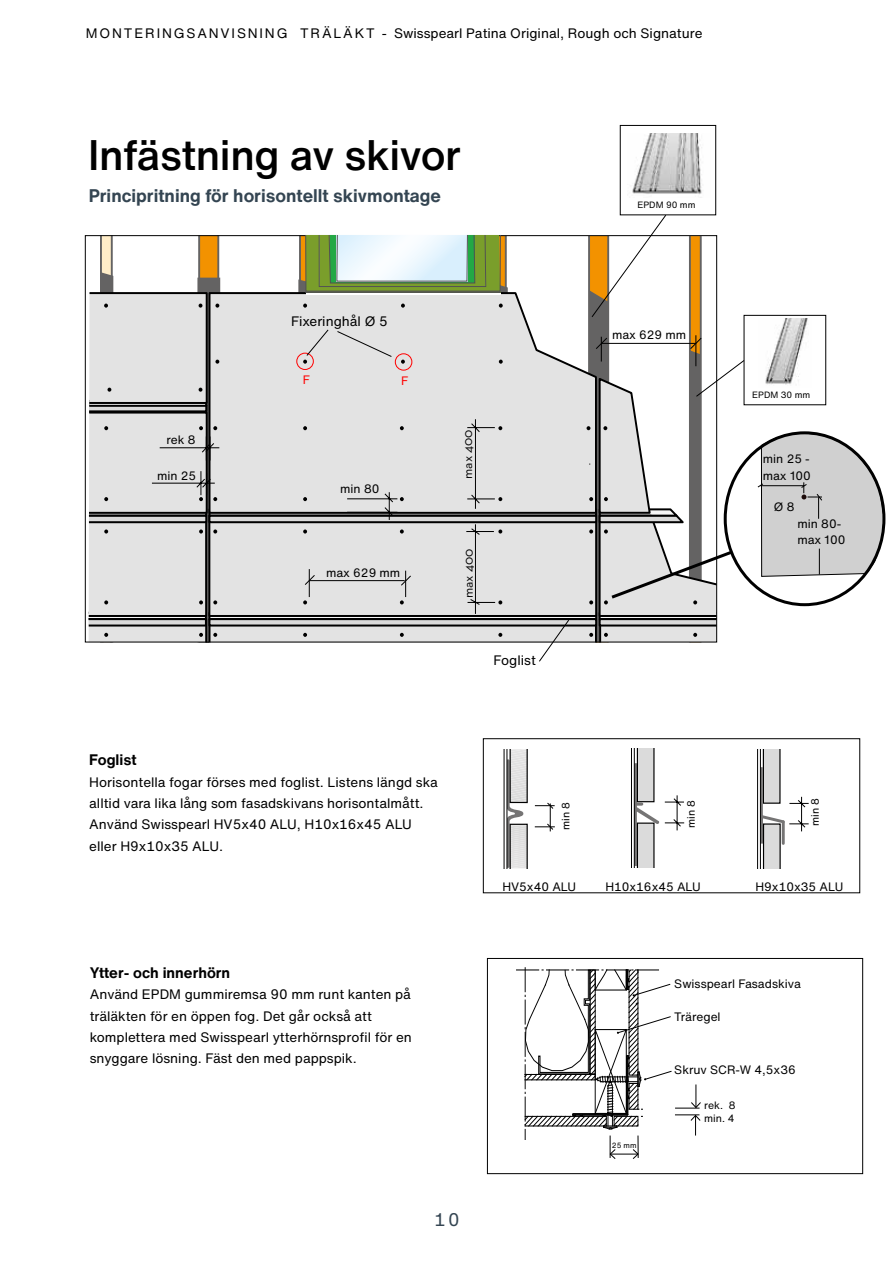
<style>
.page{position:relative;width:893px;height:1263px;background:#fff}
.page>*{position:absolute;margin:0;border:0;box-sizing:border-box;transform-origin:0 0}
.t1{font:500 42px "Helvetica Now Text";letter-spacing:-.01em;color:#000}
.t2{font:700 18px "Helvetica Now Text";color:#344552}
.t3{font:18px "Helvetica Now Text";color:#344552}
.t4{font:700 15px "Helvetica Now Text";color:#000}
.t5{font:13.5px/21.3px "Helvetica Now Text";color:#000}
.t6{font:13.5px "Neutraface 2 Text";color:#000}
.t7{font:12px/16.5px "Helvetica Now Text";color:#000}
.t8{font:12px "Helvetica Now Text";color:#f00}
.t9{font:10.5px/12.6px "Helvetica Now Text";color:#000}
.t10{font:9px "Helvetica Now Text";color:#000}
.t11{font:7.5px "Helvetica Now Text";color:#000}
</style>
<div class="page">
<svg style="left:504px;top:749px;width:24px;height:119px;background:#b8b8b8"></svg>
<svg style="left:535px;top:802px;width:20px;height:29px"></svg>
<hr style="left:757px;top:749px;width:1px;height:119px;background:#000">
<svg style="left:758px;top:749px;width:51px;height:119px"></svg>
<div style="left:483px;top:738px;width:377px;height:155px;border:1px solid #000"></div>
<div style="left:487px;top:958px;width:376px;height:216px;border:1px solid #000"></div>
<svg style="left:631px;top:748px;width:54px;height:119px"></svg>
<svg style="left:757px;top:433px;width:128px;height:144px;background:#c7c7c7"></svg>
<svg style="left:516px;top:967px;width:185px;height:192px"></svg>
<img style="left:632px;top:133px;width:70px;height:65px">
<img style="left:765px;top:319px;width:43px;height:66px">
<svg style="left:89px;top:215px;width:655px;height:447px"></svg>
<p class="t5" style="left:86px;top:23px;width:618px">MONTERINGSANVISNING TRÄLÄKT - Swisspearl Patina Original, Rough och Signature</p>
<h1 class="t1" style="left:88px;top:127px;width:374px">Infästning av skivor</h1>
<h2 class="t2" style="left:89px;top:184px;width:354px">Principritning för horisontellt skivmontage</h2>
<p class="t10" style="left:637px;top:199px;width:60px">EPDM 90 mm</p>
<p class="t7" style="left:166px;top:432px;width:31px">rek 8</p>
<p class="t7" style="left:157px;top:468px;width:41px">min 25</p>
<p class="t5" style="left:291px;top:310px;width:98px">Fixeringhål Ø 5</p>
<p class="t8" style="left:303px;top:371px;width:9px">F</p>
<p class="t8" style="left:401px;top:373px;width:9px">F</p>
<p class="t7" style="left:340px;top:481px;width:41px">min 80</p>
<p class="t7" style="left:326px;top:564px;width:76px">max 629 mm</p>
<p class="t6" style="left:459px;top:479px;width:51px;rotate:-90deg">max 400</p>
<p class="t6" style="left:460px;top:598px;width:51px;rotate:-90deg">max 400</p>
<p class="t5" style="left:494px;top:649px;width:44px">Foglist</p>
<p class="t7" style="left:612px;top:326px;width:76px">max 629 mm</p>
<p class="t10" style="left:752px;top:388px;width:60px">EPDM 30 mm</p>
<p class="t7" style="left:763px;top:451px;width:49px">min 25 - max 100</p>
<p class="t7" style="left:774px;top:499px;width:22px">Ø 8</p>
<p class="t7" style="left:797px;top:515px;width:49px">min 80- max 100</p>
<p class="t4" style="left:89px;top:750px;width:49px">Foglist</p>
<p class="t5" style="left:89px;top:771px;width:350px">Horisontella fogar förses med foglist. Listens längd ska alltid vara lika lång som fasadskivans horisontalmått.<br>Använd Swisspearl HV5x40 ALU, H10x16x45 ALU eller H9x10x35 ALU.</p>
<p class="t4" style="left:90px;top:963px;width:142px">Ytter- och innerhörn</p>
<p class="t5" style="left:90px;top:984px;width:324px">Använd EPDM gummiremsa 90 mm runt kanten på träläkten för en öppen fog. Det går också att komplettera med Swisspearl ytterhörnsprofil för en snyggare lösning. Fäst den med pappspik.</p>
<h2 class="t3" style="left:434px;top:1207px;width:27px">10</h2>
<p class="t9" style="left:559px;top:830px;width:29px;rotate:-90deg">min 8</p>
<p class="t7" style="left:502px;top:878px;width:75px">HV5x40 ALU</p>
<p class="t9" style="left:685px;top:828px;width:29px;rotate:-90deg">min 8</p>
<p class="t9" style="left:809px;top:826px;width:29px;rotate:-90deg">min 8</p>
<p class="t7" style="left:605px;top:878px;width:97px">H10x16x45 ALU</p>
<p class="t7" style="left:755px;top:878px;width:89px">H9x10x35 ALU</p>
<p class="t11" style="left:612px;top:1140px;width:26px">25 mm</p>
<p class="t7" style="left:674px;top:975px;width:128px">Swisspearl Fasadskiva</p>
<p class="t7" style="left:674px;top:1008px;width:48px">Träregel</p>
<p class="t7" style="left:674px;top:1062px;width:123px">Skruv SCR-W 4,5x36</p>
<p class="t9" style="left:704px;top:1099px;width:33px">rek. 8 min. 4</p>
</div>
